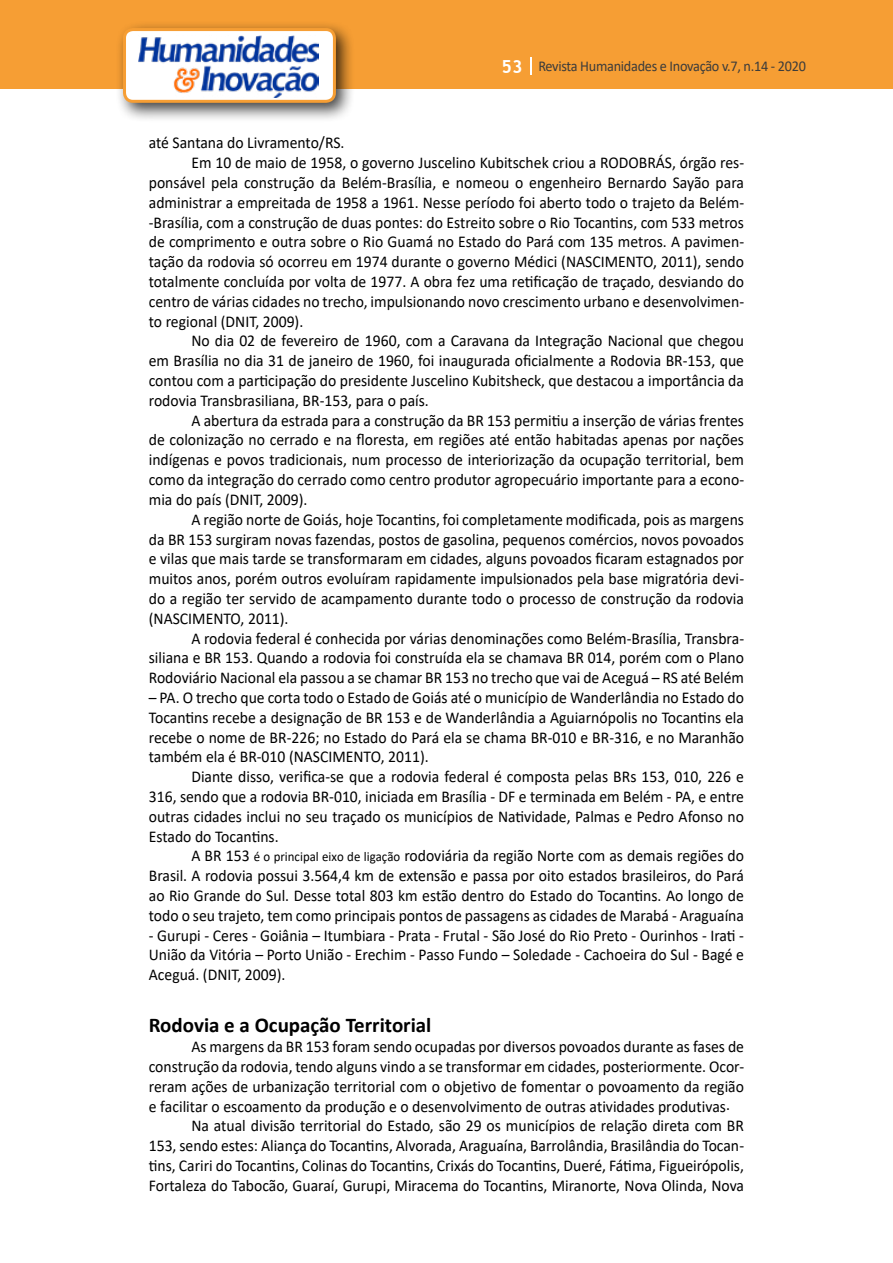
<style>
.page{position:relative;width:893px;height:1263px;background:#fff}
.page>*{position:absolute;margin:0;border:0;box-sizing:border-box;transform-origin:0 0}
.t1{font:700 21px "Calibri";color:#000}
.t2{font:16.5px/19.8px "Calibri";color:#000;text-align:justify;scale:.95 1}
.t3{font:15px "Calibri";letter-spacing:-.02em;color:#3c3c3b;scale:.95 1}
.s1{font-family:"Trebuchet MS";font-weight:700;font-size:18px;color:#fff}
.s2{font-size:13.5px}
</style>
<div class="page">
<div style="left:0;top:0;width:893px;height:88px;background:#f69e34"></div>
<svg style="left:530px;top:57px;width:2px;height:18px"></svg>
<div style="left:115px;top:20px;width:241px;height:102px;background:#000;opacity:.75"></div>
<div style="left:125px;top:30px;width:209px;height:71px;background:#fff;border-radius:9px"></div>
<img style="left:138px;top:35px;width:181px;height:62px">
<div style="left:123px;top:28px;width:213px;height:75px;border:3px solid #f69e34;border-radius:9px"></div>
<p class="t3" style="left:501px;top:56px;width:322px"><span class="s1">53</span> Revista Humanidades e Inovação v.7, n.14 - 2020</p>
<p class="t2" style="left:149px;top:133px;width:207px">até Santana do Livramento/RS.</p>
<p class="t2" style="left:191px;top:152px;width:583px">Em 10 de maio de 1958, o governo Juscelino Kubitschek criou a RODOBRÁS, órgão res-</p>
<p class="t2" style="left:149px;top:172px;width:628px">ponsável pela construção da Belém-Brasília, e nomeou o engenheiro Bernardo Sayão para</p>
<p class="t2" style="left:149px;top:192px;width:628px">administrar a empreitada de 1958 a 1961. Nesse período foi aberto todo o trajeto da Belém-</p>
<p class="t2" style="left:149px;top:212px;width:628px">-Brasília, com a construção de duas pontes: do Estreito sobre o Rio Tocantins, com 533 metros</p>
<p class="t2" style="left:149px;top:232px;width:628px">de comprimento e outra sobre o Rio Guamá no Estado do Pará com 135 metros. A pavimen-</p>
<p class="t2" style="left:149px;top:251px;width:628px">tação da rodovia só ocorreu em 1974 durante o governo Médici (NASCIMENTO, 2011), sendo</p>
<p class="t2" style="left:149px;top:271px;width:628px">totalmente concluída por volta de 1977. A obra fez uma retificação de traçado, desviando do</p>
<p class="t2" style="left:149px;top:291px;width:628px">centro de várias cidades no trecho, impulsionando novo crescimento urbano e desenvolvimen-</p>
<p class="t2" style="left:149px;top:311px;width:164px">to regional (DNIT, 2009).</p>
<p class="t2" style="left:191px;top:331px;width:583px">No dia 02 de fevereiro de 1960, com a Caravana da Integração Nacional que chegou</p>
<p class="t2" style="left:149px;top:350px;width:628px">em Brasília no dia 31 de janeiro de 1960, foi inaugurada oficialmente a Rodovia BR-153, que</p>
<p class="t2" style="left:149px;top:370px;width:628px">contou com a participação do presidente Juscelino Kubitsheck, que destacou a importância da</p>
<p class="t2" style="left:149px;top:390px;width:296px">rodovia Transbrasiliana, BR-153, para o país.</p>
<p class="t2" style="left:191px;top:410px;width:583px">A abertura da estrada para a construção da BR 153 permitiu a inserção de várias frentes</p>
<p class="t2" style="left:149px;top:430px;width:628px">de colonização no cerrado e na floresta, em regiões até então habitadas apenas por nações</p>
<p class="t2" style="left:149px;top:449px;width:628px">indígenas e povos tradicionais, num processo de interiorização da ocupação territorial, bem</p>
<p class="t2" style="left:149px;top:469px;width:628px">como da integração do cerrado como centro produtor agropecuário importante para a econo-</p>
<p class="t2" style="left:149px;top:489px;width:168px">mia do país (DNIT, 2009).</p>
<p class="t2" style="left:191px;top:509px;width:583px">A região norte de Goiás, hoje Tocantins, foi completamente modificada, pois as margens</p>
<p class="t2" style="left:149px;top:529px;width:628px">da BR 153 surgiram novas fazendas, postos de gasolina, pequenos comércios, novos povoados</p>
<p class="t2" style="left:149px;top:548px;width:628px">e vilas que mais tarde se transformaram em cidades, alguns povoados ficaram estagnados por</p>
<p class="t2" style="left:149px;top:568px;width:628px">muitos anos, porém outros evoluíram rapidamente impulsionados pela base migratória devi-</p>
<p class="t2" style="left:149px;top:588px;width:628px">do a região ter servido de acampamento durante todo o processo de construção da rodovia</p>
<p class="t2" style="left:149px;top:608px;width:149px">(NASCIMENTO, 2011).</p>
<p class="t2" style="left:191px;top:628px;width:583px">A rodovia federal é conhecida por várias denominações como Belém-Brasília, Transbra-</p>
<p class="t2" style="left:149px;top:647px;width:628px">siliana e BR 153. Quando a rodovia foi construída ela se chamava BR 014, porém com o Plano</p>
<p class="t2" style="left:149px;top:667px;width:628px">Rodoviário Nacional ela passou a se chamar BR 153 no trecho que vai de Aceguá – RS até Belém</p>
<p class="t2" style="left:149px;top:687px;width:628px">– PA. O trecho que corta todo o Estado de Goiás até o município de Wanderlândia no Estado do Tocantins recebe a designação de BR 153 e de Wanderlândia a Aguiarnópolis no Tocantins ela recebe o nome de BR-226; no Estado do Pará ela se chama BR-010 e BR-316, e no Maranhão também ela é BR-010 (NASCIMENTO, 2011).</p>
<p class="t2" style="left:149px;top:766px;width:628px;text-indent:43px">Diante disso, verifica-se que a rodovia federal é composta pelas BRs 153, 010, 226 e 316, sendo que a rodovia BR-010, iniciada em Brasília - DF e terminada em Belém - PA, e entre outras cidades inclui no seu traçado os municípios de Natividade, Palmas e Pedro Afonso no Estado do Tocantins.</p>
<p class="t2" style="left:149px;top:845px;width:628px;text-indent:43px">A BR 153 <span class="s2">é o principal eixo de ligação</span> rodoviária da região Norte com as demais regiões do Brasil. A rodovia possui 3.564,4 km de extensão e passa por oito estados brasileiros, do Pará ao Rio Grande do Sul. Desse total 803 km estão dentro do Estado do Tocantins. Ao longo de todo o seu trajeto, tem como principais pontos de passagens as cidades de Marabá - Araguaína</p>
<p class="t2" style="left:149px;top:925px;width:628px">- Gurupi - Ceres - Goiânia – Itumbiara - Prata - Frutal - São José do Rio Preto - Ourinhos - Irati - União da Vitória – Porto União - Erechim - Passo Fundo – Soledade - Cachoeira do Sul - Bagé e Aceguá. (DNIT, 2009).</p>
<p class="t1" style="left:149px;top:1010px;width:284px">Rodovia e a Ocupação Territorial</p>
<p class="t2" style="left:191px;top:1036px;width:583px">As margens da BR 153 foram sendo ocupadas por diversos povoados durante as fases de</p>
<p class="t2" style="left:149px;top:1056px;width:628px">construção da rodovia, tendo alguns vindo a se transformar em cidades, posteriormente. Ocor-</p>
<p class="t2" style="left:149px;top:1076px;width:628px">reram ações de urbanização territorial com o objetivo de fomentar o povoamento da região</p>
<p class="t2" style="left:149px;top:1096px;width:613px">e facilitar o escoamento da produção e o desenvolvimento de outras atividades produtivas.</p>
<p class="t2" style="left:191px;top:1115px;width:583px">Na atual divisão territorial do Estado, são 29 os municípios de relação direta com BR</p>
<p class="t2" style="left:149px;top:1135px;width:628px">153, sendo estes: Aliança do Tocantins, Alvorada, Araguaína, Barrolândia, Brasilândia do Tocan-</p>
<p class="t2" style="left:149px;top:1155px;width:628px">tins, Cariri do Tocantins, Colinas do Tocantins, Crixás do Tocantins, Dueré, Fátima, Figueirópolis,</p>
<p class="t2" style="left:149px;top:1175px;width:628px">Fortaleza do Tabocão, Guaraí, Gurupi, Miracema do Tocantins, Miranorte, Nova Olinda, Nova</p>
</div>
